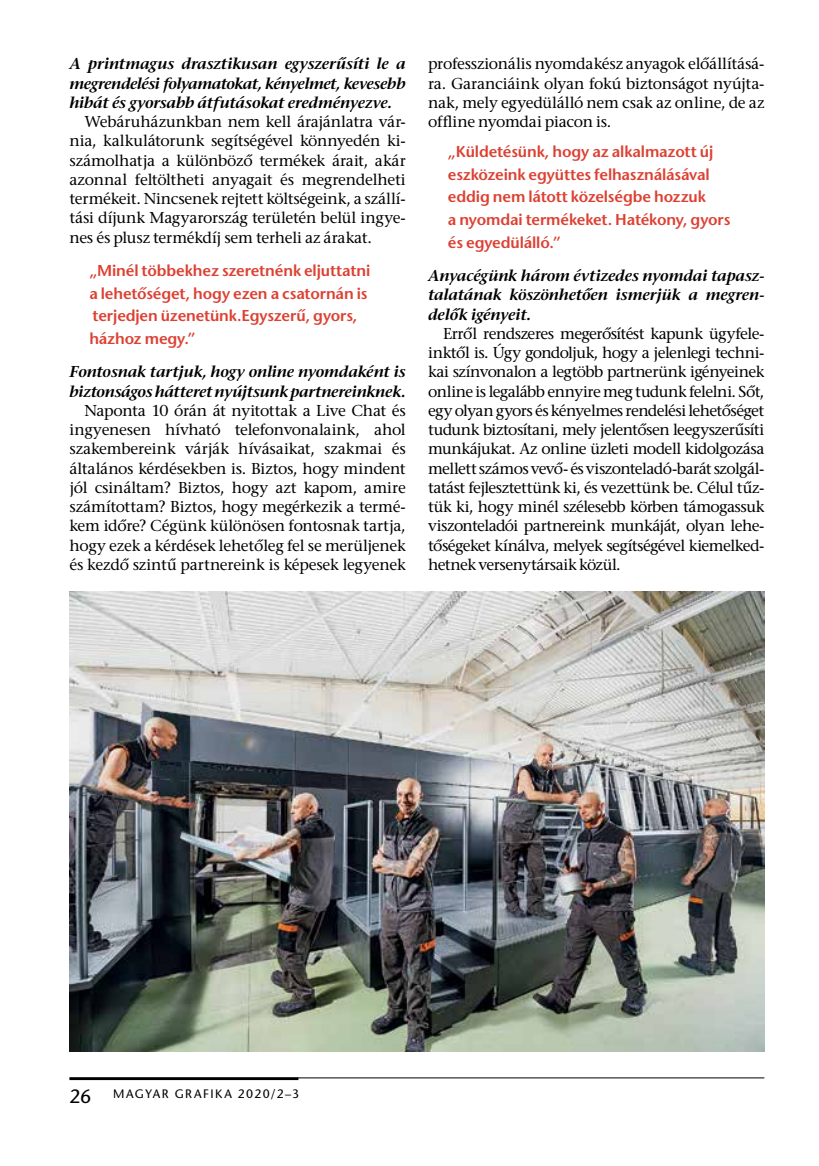
<style>
.page{position:relative;width:819px;height:1166px;background:#fff}
.page>*{position:absolute;margin:0;border:0;box-sizing:border-box;transform-origin:0 0}
.t1{font:15.75px/19.2px "ITC Stone Serif";letter-spacing:-.02em;color:#000;text-align:justify}
.t2{font:italic 600 15.75px/19.2px "ITC Stone Serif";letter-spacing:-.015em;color:#000;text-align:justify}
.t3{font:600 15.75px/22.8px "ITC Stone Sans";letter-spacing:-.01em;color:#dc4133}
.t4{font:12.25px "ITC Stone Sans";letter-spacing:.12em;color:#000}
.s1{font-size:19.25px}
</style>
<div class="page">
<hr style="left:69px;top:1077px;width:695px;height:1px;background:#000">
<hr style="left:69px;top:1077px;width:229px;height:3px;background:#000">
<img style="left:69px;top:592px;width:695px;height:460px">
<p class="t2" style="left:69px;top:57px;width:338px">A printmagus drasztikusan egyszerűsíti le a megrendelési folyamatokat, kényelmet, kevesebb hibát és gyorsabb átfutásokat eredményezve.</p>
<p class="t1" style="left:69px;top:114px;width:338px;text-indent:15px">Webáruházunkban nem kell árajánlatra vár&shy;nia, kalkulátorunk segítségével könnyedén ki&shy;számolhatja a különböző termékek árait, akár azonnal feltöltheti anyagait és megrendelheti termékeit. Nincsenek rejtett költségeink, a szállí&shy;tási díjunk Magyarország területén belül ingye&shy;nes és plusz termékdíj sem terheli az árakat.</p>
<p class="t3" style="left:89px;top:261px;width:282px">„Minél többekhez szeretnénk eljuttatni a lehetőséget, hogy ezen a csatornán is terjedjen üzenetünk.Egyszerű, gyors, házhoz megy.”</p>
<p class="t2" style="left:69px;top:364px;width:338px">Fontosnak tartjuk, hogy online nyomdaként is biztonságos hátteret nyújtsunk partnereinknek.</p>
<p class="t1" style="left:69px;top:403px;width:338px;text-indent:15px">Naponta 10 órán át nyitottak a Live Chat és ingyenesen hívható telefonvonalaink, ahol szakembereink várják hívásaikat, szakmai és általános kérdésekben is. Biztos, hogy mindent jól csináltam? Biztos, hogy azt kapom, amire számítottam? Biztos, hogy megérkezik a termé&shy;kem időre? Cégünk különösen fontosnak tartja, hogy ezek a kérdések lehetőleg fel se merüljenek és kezdő szintű partnereink is képesek legyenek</p>
<p class="t1" style="left:428px;top:57px;width:338px">professzionális nyomdakész anyagok előállításá&shy;ra. Garanciáink olyan fokú biztonságot nyújta&shy;nak, mely egyedülálló nem csak az online, de az offline nyomdai piacon is.</p>
<p class="t3" style="left:448px;top:142px;width:284px">„Küldetésünk, hogy az alkalmazott új eszközeink együttes felhasználásával eddig nem látott közelségbe hozzuk<br>a nyomdai termékeket. Hatékony, gyors és egyedülálló.”</p>
<p class="t2" style="left:428px;top:268px;width:338px">Anyacégünk három évtizedes nyomdai tapasz&shy;talatának köszönhetően ismerjük a megren&shy;delők igényeit.</p>
<p class="t1" style="left:428px;top:326px;width:338px;text-indent:15px">Erről rendszeres megerősítést kapunk ügyfele&shy;inktől is. Úgy gondoljuk, hogy a jelenlegi techni&shy;kai színvonalon a legtöbb partnerünk igényeinek online is legalább ennyire meg tudunk felelni. Sőt, egy olyan gyors és kényelmes rendelési lehetőséget tudunk biztosítani, mely jelentősen leegyszerűsíti munkájukat. Az online üzleti modell kidolgozása mellett számos vevő- és viszonteladó-barát szolgál&shy;tatást fejlesztettünk ki, és vezettünk be. Célul tűz&shy;tük ki, hogy minél szélesebb körben támogassuk viszonteladói partnereink munkáját, olyan lehe&shy;tőségeket kínálva, melyek segítségével kiemelked&shy;hetnek versenytársaik közül.</p>
<p class="t4" style="left:69px;top:1087px;width:231px"><span class="s1">26</span> MAGYAR GRAFIKA 2020/2–3</p>
</div>
